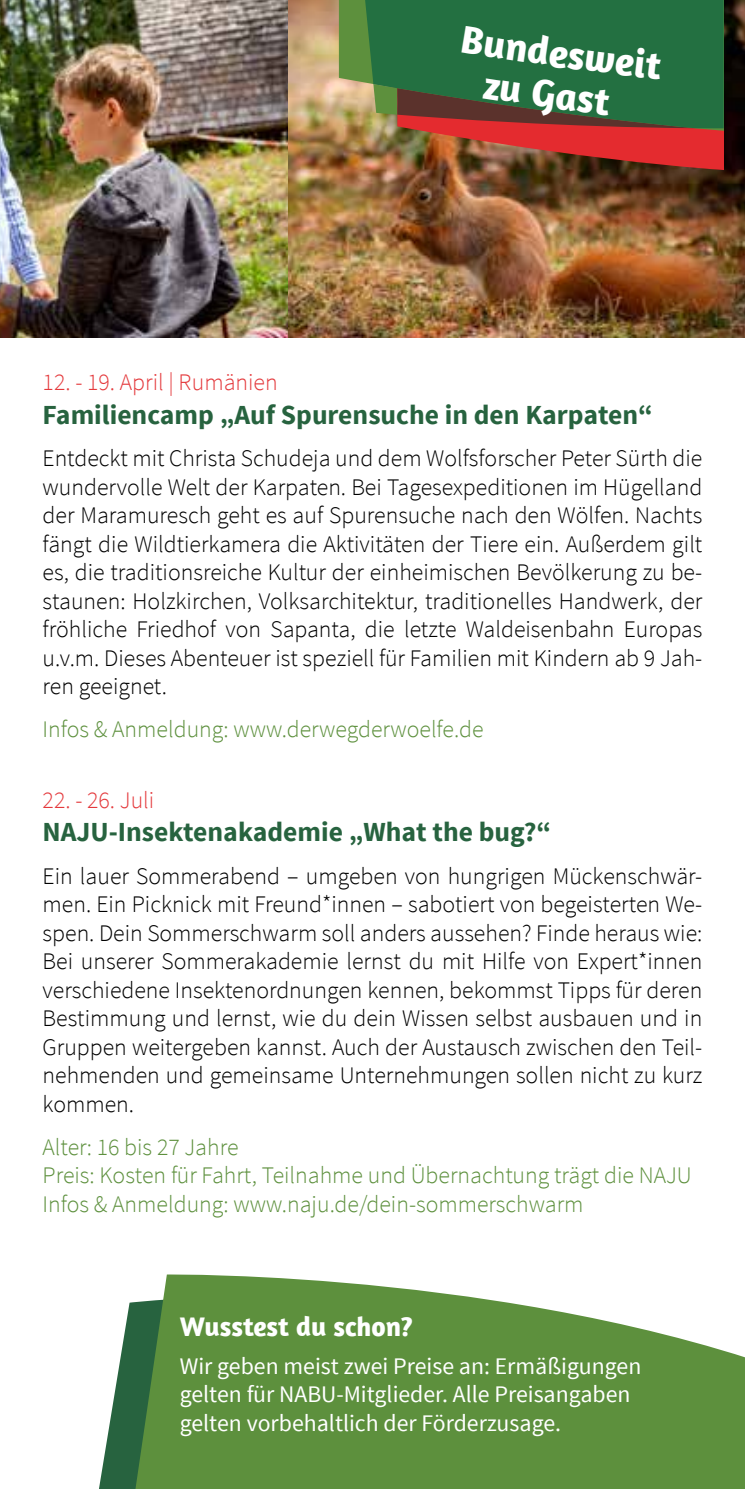
<style>
.page{position:relative;width:745px;height:1489px;background:#fff}
.page>*{position:absolute;margin:0;border:0;box-sizing:border-box;transform-origin:0 0}
.t1{font:700 40px "Amaranth";color:#fff}
.t2{font:700 27.5px "Source Sans Pro";color:#27633f}
.t3{font:700 27.5px "Amaranth";color:#fff}
.t4{font:300 23.75px/28.5px "Source Sans Pro";color:#000;text-align:justify}
.t5{font:300 23.75px/28.5px "Source Sans Pro";color:#5d903d}
.t6{font:23.75px/28.5px "Source Sans Pro";color:#fff}
.t7{font:300 23.75px "Source Sans Pro";color:#e4393c}
</style>
<div class="page">
<img style="left:0;top:0;width:744px;height:337px">
<img style="left:397px;top:147px;width:326px;height:34px">
<img style="left:338px;top:0;width:385px;height:147px">
<div style="left:363px;top:0;width:360px;height:128px;background:#237041"></div>
<svg style="left:99px;top:1404px;width:14px;height:84px"></svg>
<svg style="left:113px;top:1274px;width:631px;height:214px;background:#709d57"></svg>
<svg style="left:373px;top:78px;width:321px;height:50px;background:#485d3b"></svg>
<div style="left:461px;top:25px;width:123px;height:46px;background:#237041"></div>
<h1 class="t1" style="left:587px;top:32px;width:78px;rotate:7deg">weit</h1>
<p class="t7" style="left:43px;top:368px;width:236px">12. - 19. April | Rumänien</p>
<p class="t2" style="left:43px;top:397px;width:611px">Familiencamp „Auf Spurensuche in den Karpaten“</p>
<p class="t4" style="left:43px;top:444px;width:661px">Entdeckt mit Christa Schudeja und dem Wolfsforscher Peter Sü rth die wundervolle Welt der Karpaten. Bei Tagesexpeditionen im Hügelland der Maramuresch geht es auf Spurensuche nach den Wölfen. Nachts fängt die Wildtierkamera die Aktivitäten der Tiere ein. Außerdem gilt es, die traditionsreiche Kultur der einheimischen Bevölkerung zu be&shy;staunen: Holzkirchen, Volksarchitektur, traditionelles Handwerk, der fröhliche Friedhof von Sapanta, die letzte Waldeisenbahn Europas u.v.m. Dieses Abenteuer ist speziell fü r Familien mit Kindern ab 9 Jah&shy;ren geeignet.</p>
<p class="t5" style="left:43px;top:715px;width:442px">Infos &amp; Anmeldung: www.derwegderwoelfe.de</p>
<p class="t7" style="left:43px;top:785px;width:113px">22. - 26. Juli</p>
<p class="t2" style="left:43px;top:814px;width:509px">NAJU-Insektenakademie „What the bug?“</p>
<p class="t4" style="left:43px;top:861px;width:660px">Ein lauer Sommerabend – umgeben von hungrigen Mückenschwär&shy;men. Ein Picknick mit Freund*innen – sabotiert von begeisterten We&shy;spen. Dein Sommerschwarm soll anders aussehen? Finde heraus wie:<br>Bei unserer Sommerakademie lernst du mit Hilfe von Expert*innen verschiedene Insektenordnungen kennen, bekommst Tipps fü r deren Bestimmung und lernst, wie du dein Wissen selbst ausbauen und in Gruppen weitergeben kannst. Auch der Austausch zwischen den Teil&shy;nehmenden und gemeinsame Unternehmungen sollen nicht zu kurz kommen.</p>
<p class="t5" style="left:43px;top:1132px;width:650px">Alter: 16 bis 27 Jahre<br>Preis: Kosten fü r Fahrt, Teilnahme und Übernachtung trägt die NAJU<br>Infos &amp; Anmeldung: www.naju.de/dein-sommerschwarm</p>
<p class="t3" style="left:180px;top:1309px;width:235px">Wusstest du schon?</p>
<p class="t6" style="left:180px;top:1351px;width:463px">Wir geben meist zwei Preise an: Ermäßigungen gelten für NABU-Mitglieder. Alle Preisangaben gelten vorbehaltlich der Förderzusage.</p>
</div>
